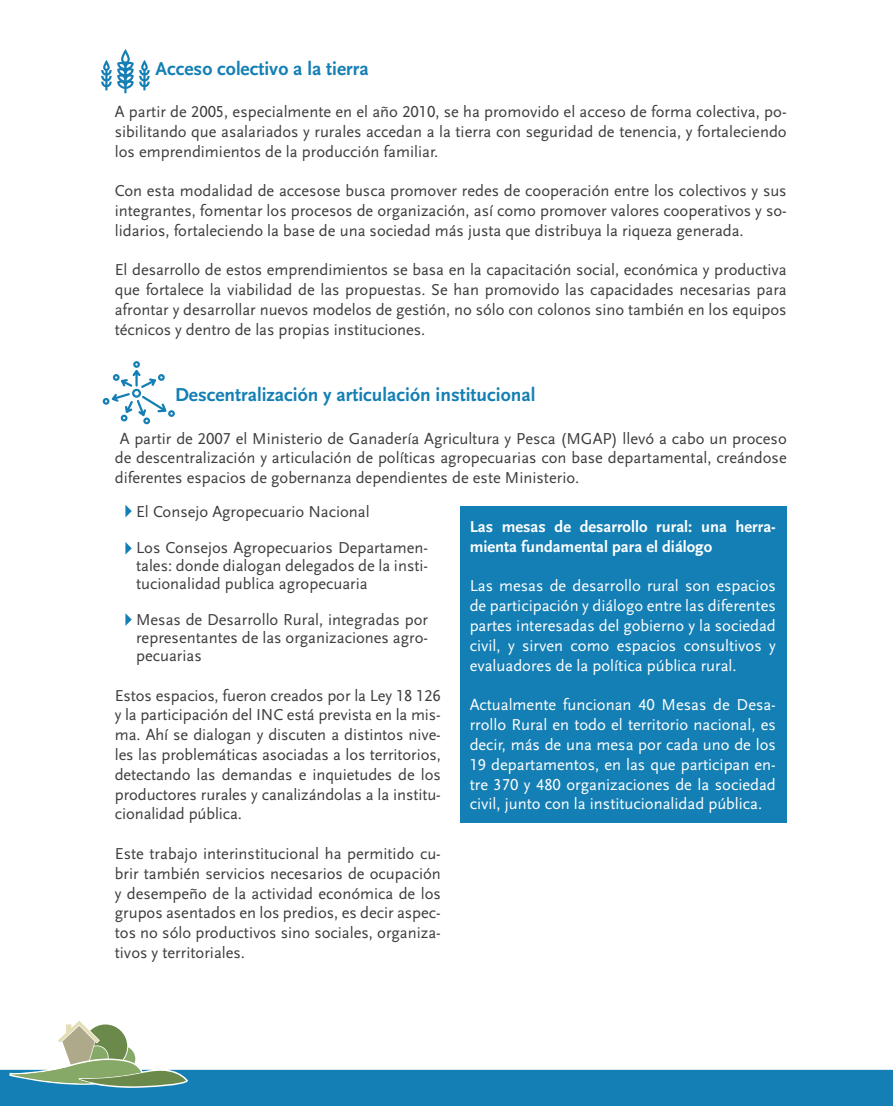
<style>
.page{position:relative;width:893px;height:1106px;background:#fff}
.page>*{position:absolute;margin:0;border:0;box-sizing:border-box;transform-origin:0 0}
.t1{font:19.5px "Scala Sans Bold LF";color:#147fb4}
.t2{font:16.5px/19.8px "Scala Sans Regular LF";color:#3e3e3f;text-align:justify}
.t3{font:16.5px/19.8px "Scala Sans Regular LF";color:#fff;text-align:justify}
.t4{font:16.5px/19.8px "Scala Sans Bold LF";color:#fff}
</style>
<div class="page">
<svg style="left:0;top:1021px;width:893px;height:85px"></svg>
<div style="left:460px;top:506px;width:327px;height:316px;background:#147fb4"></div>
<svg style="left:125px;top:505px;width:7px;height:12px"></svg>
<svg style="left:125px;top:542px;width:7px;height:12px"></svg>
<svg style="left:125px;top:613px;width:7px;height:13px"></svg>
<svg style="left:103px;top:361px;width:72px;height:63px"></svg>
<svg style="left:101px;top:49px;width:49px;height:44px"></svg>
<p class="t1" style="left:156px;top:58px;width:215px">Acceso colectivo a la tierra</p>
<p class="t2" style="left:115px;top:102px;width:673px">A partir de 2005, especialmente en el año 2010, se ha promovido el acceso de forma colectiva, po&shy;sibilitando que asalariados y rurales accedan a la tierra con seguridad de tenencia, y fortaleciendo los emprendimientos de la producción familiar.</p>
<p class="t2" style="left:115px;top:181px;width:673px">Con esta modalidad de accesose busca promover redes de cooperación entre los colectivos y sus integrantes, fomentar los procesos de organización, así como promover valores cooperativos y so&shy;lidarios, fortaleciendo la base de una sociedad más justa que distribuya la riqueza generada.</p>
<p class="t2" style="left:115px;top:260px;width:673px">El desarrollo de estos emprendimientos se basa en la capacitación social, económica y productiva que fortalece la viabilidad de las propuestas. Se han promovido las capacidades necesarias para afrontar y desarrollar nuevos modelos de gestión, no sólo con colonos sino también en los equipos técnicos y dentro de las propias instituciones.</p>
<p class="t1" style="left:175px;top:384px;width:362px">Descentralización y articulación institucional</p>
<p class="t2" style="left:115px;top:428px;width:673px">A partir de 2007 el Ministerio de Ganadería Agricultura y Pesca (MGAP) llevó a cabo un proceso de descentralización y articulación de políticas agropecuarias con base departamental, creándose diferentes espacios de gobernanza dependientes de este Ministerio.</p>
<p class="t2" style="left:136px;top:502px;width:235px">El Consejo Agropecuario Nacional</p>
<p class="t2" style="left:136px;top:539px;width:293px;line-height:18px">Los Consejos Agropecuarios Departamen&shy;tales: donde dialogan delegados de la insti&shy;tucionalidad publica agropecuaria</p>
<p class="t2" style="left:136px;top:611px;width:293px;line-height:18px">Mesas de Desarrollo Rural, integradas por representantes de las organizaciones agro&shy;pecuarias</p>
<p class="t2" style="left:115px;top:685px;width:328px">Estos espacios, fueron creados por la Ley 18 126 y la participación del INC está prevista en la mis&shy;ma. Ahí se dialogan y discuten a distintos nive&shy;les las problemáticas asociadas a los territorios, detectando las demandas e inquietudes de los productores rurales y canalizándolas a la institu&shy;cionalidad pública.</p>
<p class="t2" style="left:115px;top:844px;width:328px">Este trabajo interinstitucional ha permitido cu&shy;brir también servicios necesarios de ocupación y desempeño de la actividad económica de los grupos asentados en los predios, es decir aspec&shy;tos no sólo productivos sino sociales, organiza&shy;tivos y territoriales.</p>
<p class="t4" style="left:470px;top:517px;width:308px">Las mesas de desarrollo rural: una herra&shy;mienta fundamental para el diálogo</p>
<p class="t3" style="left:470px;top:576px;width:308px">Las mesas de desarrollo rural son espacios de participación y diálogo entre las diferentes partes interesadas del gobierno y la sociedad civil, y sirven como espacios consultivos y evaluadores de la política pública rural.</p>
<p class="t3" style="left:470px;top:695px;width:308px">Actualmente funcionan 40 Mesas de Desa&shy;rrollo Rural en todo el territorio nacional, es decir, más de una mesa por cada uno de los 19 departamentos, en las que participan en&shy;tre 370 y 480 organizaciones de la sociedad civil, junto con la institucionalidad pública.</p>
</div>
